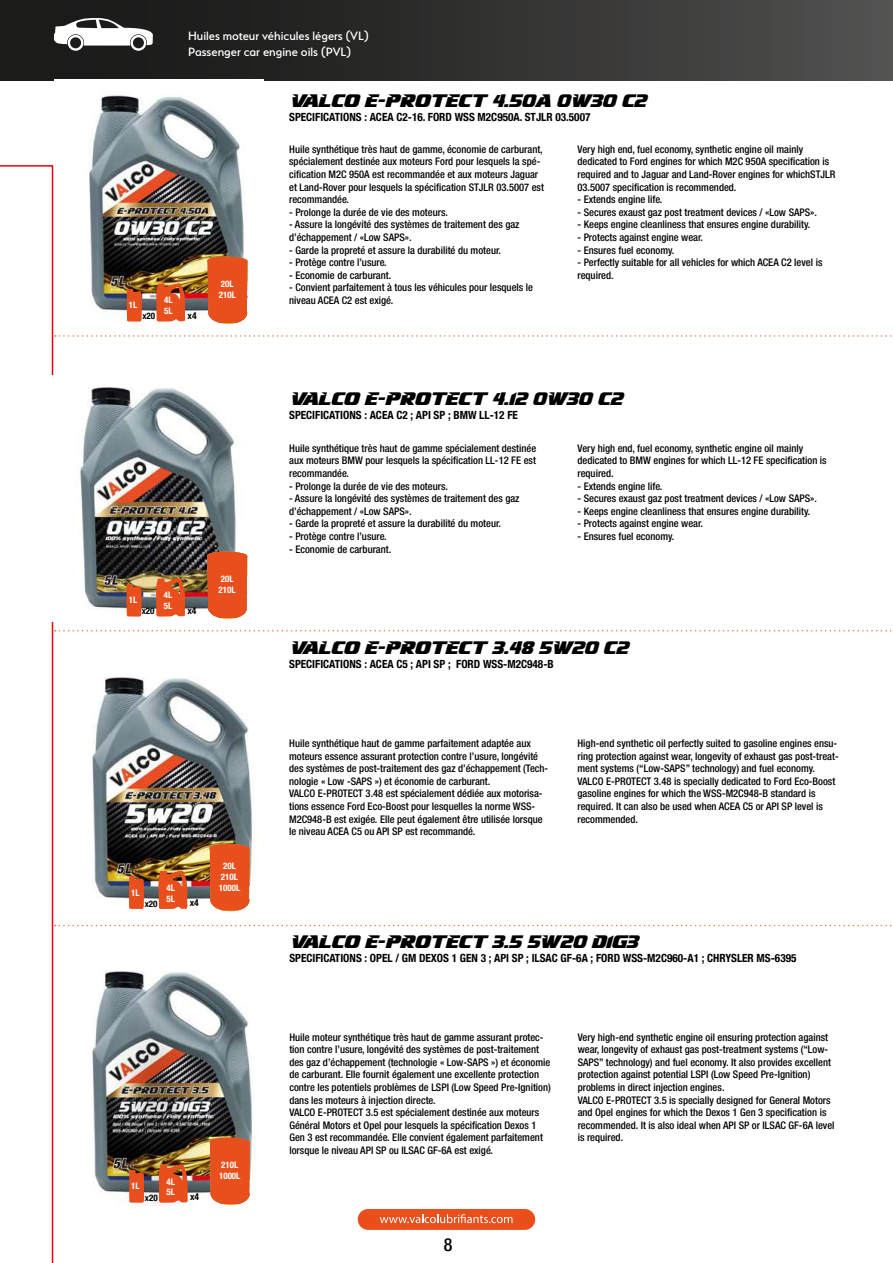
<style>
.page{position:relative;width:893px;height:1263px;background:#fff}
.page>*{position:absolute;margin:0;border:0;box-sizing:border-box;transform-origin:0 0}
.t1{font:18px "Infinite Justice";color:#000}
.t2{font:500 condensed 18px "Helvetica Neue LT Com";color:#000}
.t3{font:500 13.5px/16.2px "Serenity";color:#fff}
.t4{font:700 condensed 11.25px "Helvetica Neue LT Com";color:#000}
.t5{font:500 condensed 10.5px/12.6px "Helvetica Neue LT Com";color:#000}
.t6{font:700 condensed 9.6px "Helvetica Neue LT Com";color:#000}
.t7{font:700 condensed 9px/10.8px "Helvetica Neue LT Com";color:#fff}
.t8{font:700 condensed 9px "Helvetica Neue LT Com";color:#000}
</style>
<div class="page">
<div style="left:358px;top:1209px;width:177px;height:21px;background:#e94e1b;border-radius:10px"></div>
<svg style="left:380px;top:1214px;width:133px;height:9px"></svg>
<div style="left:0;top:0;width:893px;height:81px;background:linear-gradient(to right,#121212,#4f4e4e)"></div>
<hr style="left:892px;top:0;width:1px;height:81px;background:#545453">
<svg style="left:55px;top:335px;width:837px;height:2px"></svg>
<svg style="left:55px;top:630px;width:837px;height:1px"></svg>
<svg style="left:55px;top:925px;width:837px;height:1px"></svg>
<svg style="left:54px;top:18px;width:99px;height:33px"></svg>
<svg style="left:0;top:165px;width:54px;height:1098px"></svg>
<img style="left:52px;top:375px;width:184px;height:246px">
<svg style="left:207px;top:552px;width:41px;height:67px;background:#e65a2a"></svg>
<svg style="left:127px;top:584px;width:14px;height:32px"></svg>
<svg style="left:156px;top:578px;width:29px;height:38px"></svg>
<img style="left:54px;top:80px;width:210px;height:242px">
<svg style="left:207px;top:257px;width:41px;height:67px;background:#e75a29"></svg>
<svg style="left:127px;top:289px;width:15px;height:32px"></svg>
<svg style="left:156px;top:283px;width:29px;height:38px"></svg>
<img style="left:92px;top:677px;width:161px;height:235px">
<img style="left:92px;top:971px;width:161px;height:232px">
<svg style="left:209px;top:844px;width:41px;height:67px;background:#e55827"></svg>
<svg style="left:129px;top:876px;width:15px;height:33px"></svg>
<svg style="left:159px;top:871px;width:28px;height:38px"></svg>
<svg style="left:210px;top:1138px;width:40px;height:67px;background:#e65726"></svg>
<svg style="left:129px;top:1170px;width:15px;height:32px"></svg>
<svg style="left:159px;top:1164px;width:29px;height:38px"></svg>
<p class="t7" style="left:129px;top:300px;width:10px">1L</p>
<p class="t7" style="left:164px;top:295px;width:10px">4L<br>5L</p>
<p class="t8" style="left:142px;top:310px;width:14px">x20</p>
<p class="t3" style="left:188px;top:28px;width:182px">Huiles moteur véhicules légers (VL)<br>Passenger car engine oils (PVL)</p>
<p class="t6" style="left:188px;top:310px;width:11px">x4</p>
<p class="t7" style="left:219px;top:278px;width:19px">20L<br>210L</p>
<h1 class="t1" style="left:289px;top:91px;width:359px">VALCO E-PROTECT 4.50A 0W30 C2</h1>
<p class="t4" style="left:289px;top:110px;width:303px">SPECIFICATIONS : ACEA C2-16. FORD WSS M2C950A. STJLR 03.5007</p>
<p class="t5" style="left:289px;top:143px;width:256px">Huile synthétique très haut de gamme, économie de carburant, spécialement destinée aux moteurs Ford pour lesquels la spé&shy;cification M2C 950A est recommandée et aux moteurs Jaguar et Land-Rover pour lesquels la spécification STJLR 03.5007 est recommandée.</p>
<p class="t5" style="left:289px;top:206px;width:160px">- Prolonge la durée de vie des moteurs.</p>
<p class="t5" style="left:289px;top:218px;width:232px">- Assure la longévité des systèmes de traitement des gaz d’échappement / «Low SAPS».</p>
<p class="t5" style="left:289px;top:243px;width:213px">- Garde la propreté et assure la durabilité du moteur.</p>
<p class="t5" style="left:289px;top:256px;width:99px">- Protège contre l’usure.</p>
<p class="t5" style="left:289px;top:269px;width:104px">- Economie de carburant.</p>
<p class="t5" style="left:289px;top:281px;width:245px">- Convient parfaitement à tous les véhicules pour lesquels le niveau ACEA C2 est exigé.</p>
<p class="t5" style="left:577px;top:143px;width:260px">Very high end, fuel economy, synthetic engine oil mainly dedicated to Ford engines for which M2C 950A specification is required and to Jaguar and Land-Rover engines for whichSTJLR 03.5007 specification is recommended.</p>
<p class="t5" style="left:577px;top:193px;width:86px">- Extends engine life.</p>
<p class="t5" style="left:577px;top:206px;width:241px">- Secures exaust gaz post treatment devices / «Low SAPS».</p>
<p class="t5" style="left:577px;top:218px;width:234px">- Keeps engine cleanliness that ensures engine durability.</p>
<p class="t5" style="left:577px;top:231px;width:127px">- Protects against engine wear.</p>
<p class="t5" style="left:577px;top:243px;width:98px">- Ensures fuel economy.</p>
<p class="t5" style="left:577px;top:256px;width:247px">- Perfectly suitable for all vehicles for which ACEA C2 level is required.</p>
<p class="t7" style="left:129px;top:595px;width:10px">1L</p>
<p class="t7" style="left:164px;top:590px;width:10px">4L<br>5L</p>
<p class="t8" style="left:142px;top:605px;width:14px">x20</p>
<p class="t6" style="left:187px;top:605px;width:11px">x4</p>
<p class="t7" style="left:219px;top:573px;width:19px">20L<br>210L</p>
<p class="t7" style="left:131px;top:887px;width:10px">1L</p>
<p class="t8" style="left:145px;top:898px;width:14px">x20</p>
<p class="t7" style="left:166px;top:882px;width:10px">4L<br>5L</p>
<p class="t6" style="left:190px;top:897px;width:11px">x4</p>
<p class="t7" style="left:219px;top:860px;width:23px;text-align:center">20L<br>210L<br>1000L</p>
<p class="t7" style="left:131px;top:1181px;width:10px">1L</p>
<p class="t8" style="left:145px;top:1192px;width:14px">x20</p>
<p class="t7" style="left:167px;top:1176px;width:10px">4L<br>5L</p>
<p class="t6" style="left:190px;top:1191px;width:11px">x4</p>
<p class="t7" style="left:219px;top:1159px;width:23px">210L<br>1000L</p>
<h1 class="t1" style="left:289px;top:389px;width:335px">VALCO E-PROTECT 4.12 0W30 C2</h1>
<p class="t4" style="left:289px;top:408px;width:230px">SPECIFICATIONS : ACEA C2 ; API SP ; BMW LL-12 FE</p>
<p class="t5" style="left:289px;top:442px;width:249px;text-align:justify">Huile synthétique très haut de gamme spécialement destinée aux moteurs BMW pour lesquels la spécification LL-12 FE est recommandée.</p>
<p class="t5" style="left:289px;top:479px;width:160px">- Prolonge la durée de vie des moteurs.</p>
<p class="t5" style="left:289px;top:492px;width:232px">- Assure la longévité des systèmes de traitement des gaz d’échappement / «Low SAPS».</p>
<p class="t5" style="left:289px;top:517px;width:213px">- Garde la propreté et assure la durabilité du moteur.</p>
<p class="t5" style="left:289px;top:530px;width:99px">- Protège contre l’usure.</p>
<p class="t5" style="left:289px;top:542px;width:104px">- Economie de carburant.</p>
<p class="t5" style="left:577px;top:442px;width:251px">Very high end, fuel economy, synthetic engine oil mainly dedicated to BMW engines for which LL-12 FE specification is required.</p>
<p class="t5" style="left:577px;top:479px;width:86px">- Extends engine life.</p>
<p class="t5" style="left:577px;top:492px;width:241px">- Secures exaust gaz post treatment devices / «Low SAPS».</p>
<p class="t5" style="left:577px;top:505px;width:234px">- Keeps engine cleanliness that ensures engine durability.</p>
<p class="t5" style="left:577px;top:517px;width:127px">- Protects against engine wear.</p>
<p class="t5" style="left:577px;top:530px;width:98px">- Ensures fuel economy.</p>
<h1 class="t1" style="left:289px;top:638px;width:340px">VALCO E-PROTECT 3.48 5W20 C2</h1>
<p class="t4" style="left:289px;top:657px;width:266px">SPECIFICATIONS : ACEA C5 ; API SP ; FORD WSS-M2C948-B</p>
<p class="t5" style="left:289px;top:737px;width:261px">Huile synthétique haut de gamme parfaitement adaptée aux moteurs essence assurant protection contre l’usure, longévité des systèmes de post-traitement des gaz d’échappement (Tech&shy;nologie « Low -SAPS ») et économie de carburant.<br>VALCO E-PROTECT 3.48 est spécialement dédiée aux motorisa&shy;tions essence Ford Eco-Boost pour lesquelles la norme WSS-M2C948-B est exigée. Elle peut également être utilisée lorsque le niveau ACEA C5 ou API SP est recommandé.</p>
<p class="t5" style="left:577px;top:737px;width:263px">High-end synthetic oil perfectly suited to gasoline engines ensu&shy;ring protection against wear, longevity of exhaust gas post-treat&shy;ment systems (“Low-SAPS” technology) and fuel economy.<br>VALCO E-PROTECT 3.48 is specially dedicated to Ford Eco-Boost gasoline engines for which the WSS-M2C948-B standard is required. It can also be used when ACEA C5 or API SP level is recommended.</p>
<h1 class="t1" style="left:289px;top:932px;width:350px">VALCO E-PROTECT 3.5 5W20 D1G3</h1>
<p class="t4" style="left:289px;top:951px;width:509px">SPECIFICATIONS : OPEL / GM DEXOS 1 GEN 3 ; API SP ; ILSAC GF-6A ; FORD WSS-M2C960-A1 ; CHRYSLER MS-6395</p>
<p class="t5" style="left:289px;top:1030px;width:263px">Huile moteur synthétique très haut de gamme assurant protec&shy;tion contre l’usure, longévité des systèmes de post-traitement des gaz d’échappement (technologie « Low-SAPS ») et économie de carburant. Elle fournit également une excellente protection contre les potentiels problèmes de LSPI (Low Speed Pre-Ignition) dans les moteurs à injection directe.<br>VALCO E-PROTECT 3.5 est spécialement destinée aux moteurs Général Motors et Opel pour lesquels la spécification Dexos 1<br>Gen 3 est recommandée. Elle convient également parfaitement lorsque le niveau API SP ou ILSAC GF-6A est exigé.</p>
<p class="t5" style="left:578px;top:1030px;width:258px">Very high-end synthetic engine oil ensuring protection against wear, longevity of exhaust gas post-treatment systems (“Low-SAPS” technology) and fuel economy. It also provides excellent protection against potential LSPI (Low Speed Pre-Ignition) problems in direct injection engines.<br>VALCO E-PROTECT 3.5 is specially designed for General Motors and Opel engines for which the Dexos 1 Gen 3 specification is recommended. It is also ideal when API SP or ILSAC GF-6A level is required.</p>
<h1 class="t2" style="left:444px;top:1234px;width:10px">8</h1>
</div>
